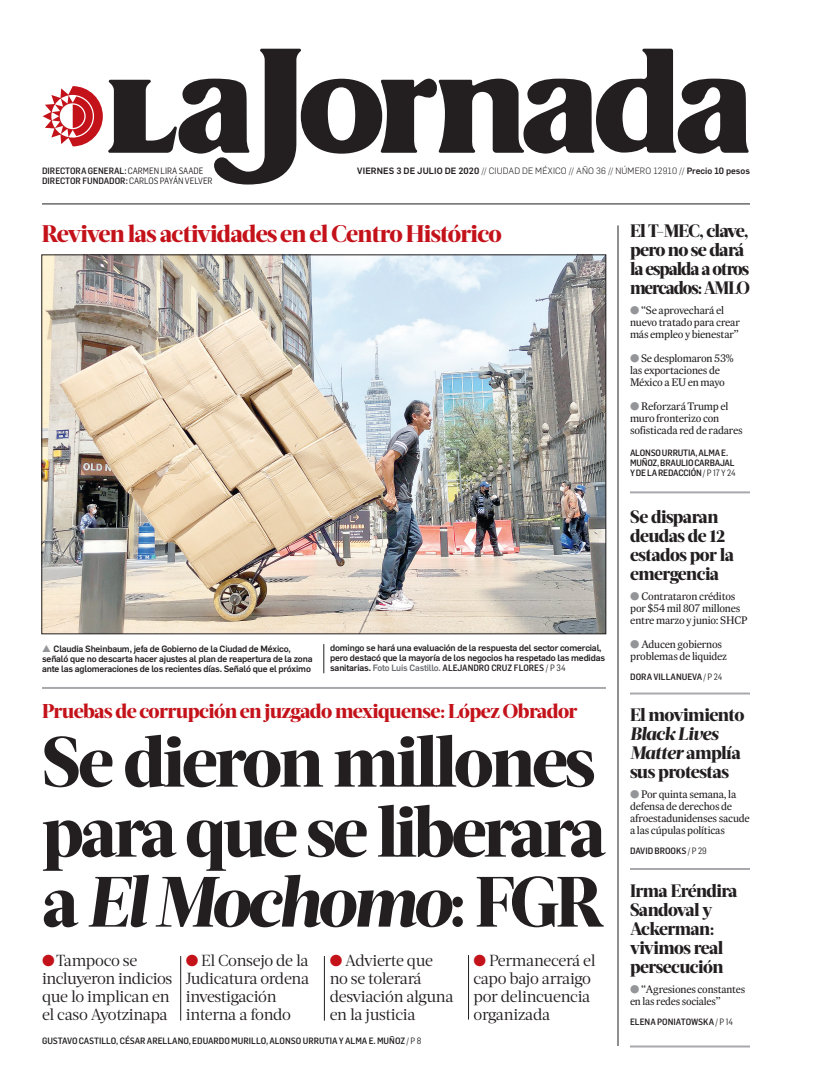
<style>
.page{position:relative;width:822px;height:1089px;background:#fff}
.page>*{position:absolute;margin:0;border:0;box-sizing:border-box;transform-origin:0 0}
.CABEZA_72{font:800 71px/70px "Acta Headline";letter-spacing:-.045em;color:#231f20}
.CABEZA_FOTO_24{font:800 24px "Acta Headline";letter-spacing:-.03em;color:#c4121a}
.BALAZO_ROJO_19{font:800 20px "Acta Headline";letter-spacing:-.03em;color:#c4121a}
.AVISO_18{font:800 18px/19px "Acta Headline";letter-spacing:-.03em;color:#231f20}
.AVISO_18-2{font:800 18px/19px "Acta Headline";letter-spacing:-.055em;color:#231f20}
.SUMARIO_17{font:16px/18px "Acta Deck";letter-spacing:-.02em;color:#231f20}
.SUMARIO_9_5{font:11px/12px "Expresso Tx";letter-spacing:-.02em;color:#231f20}
.PIE_DE_FOTO_SIN_PLEC{font:500 9px/10px "Flama";letter-spacing:-.02em;color:#231f20}
.CREDITO_PORTADA{font:500 9px "Flama Semicond";color:#231f20}
.FECHA_AÑO_NUM_PORTAD{font:300 9px "Flama";letter-spacing:.01em;color:#231f20}
.SUMARIO_9_5-2{font:500 9px/10px "Flama Semicond";letter-spacing:-.02em;color:#231f20}
.SUMARIO_9_5-3{font:500 9px "Flama Semicond";color:#231f20}
.s1{font-weight:400}
.s2{font-weight:500}
.s3{color:#939598}
.s4{color:#6c6d70}
.s5{font-family:"Flama Semicond"}
.s6{font-family:"Flama Semicond";font-weight:400}
.s7{font-style:italic}
.s8{color:#c4121a}
</style>
<div class="page">
<svg style="left:43px;top:49px;width:706px;height:136px"></svg>
<hr style="left:42px;top:204px;width:708px;height:1px;background:#231f20">
<hr style="left:618px;top:225px;width:1px;height:821px;background:#231f20">
<hr style="left:630px;top:868px;width:120px;height:2px;background:#a8a9ad">
<hr style="left:630px;top:1045px;width:120px;height:2px;background:#a8a9ad">
<hr style="left:42px;top:687px;width:564px;height:2px;background:#a8a9ad">
<hr style="left:181px;top:956px;width:1px;height:65px;background:#231f20">
<hr style="left:324px;top:956px;width:1px;height:65px;background:#231f20">
<hr style="left:468px;top:955px;width:1px;height:65px;background:#231f20">
<img style="left:44px;top:257px;width:560px;height:375px">
<svg style="left:324px;top:644px;width:1px;height:29px"></svg>
<hr style="left:630px;top:693px;width:120px;height:2px;background:#a8a9ad">
<hr style="left:630px;top:491px;width:120px;height:2px;background:#a8a9ad">
<p class="CREDITO_PORTADA" style="left:42px;top:165px;width:163px">DIRECTORA GENERAL: <span class="s1">CARMEN LIRA SAADE</span></p>
<p class="FECHA_AÑO_NUM_PORTAD" style="left:357px;top:164px;width:394px"><span class="s2">VIERNES 3 DE JULIO DE 2020</span> // CIUDAD DE MÉXICO // AÑO 36 // NÚMERO 12910 // <span class="s2">Precio 10 pesos</span></p>
<p class="CREDITO_PORTADA" style="left:42px;top:175px;width:172px">DIRECTOR FUNDADOR: <span class="s1">CARLOS PAYÁN VELVER</span></p>
<p class="AVISO_18-2" style="left:630px;top:221px;width:122px">El T-MEC, clave, pero no se dará la espalda a otros mercados: AMLO</p>
<p class="SUMARIO_9_5" style="left:630px;top:304px;width:112px"><span class="s3">●</span> ‘‘Se aprovechará el nuevo tratado para crear más empleo y bienestar’’</p>
<p class="SUMARIO_9_5" style="left:630px;top:352px;width:105px"><span class="s3">●</span> Se desplomaron 53% las exportaciones de<br>México a EU en mayo</p>
<p class="SUMARIO_9_5" style="left:630px;top:400px;width:114px"><span class="s3">●</span> Reforzará Trump el muro fronterizo con sofisticada red de radares</p>
<p class="SUMARIO_9_5-2" style="left:630px;top:447px;width:107px">ALONSO URRUTIA, ALMA E.<br>MUÑOZ, BRAULIO CARBAJAL<br>Y DE LA REDACCIÓN <span class="s1">/ P 17 Y 24</span></p>
<p class="CABEZA_FOTO_24" style="left:42px;top:219px;width:462px">Reviven las actividades en el Centro Histórico</p>
<p class="PIE_DE_FOTO_SIN_PLEC" style="left:42px;top:643px;width:272px"><span class="s3">▲</span> Claudia Sheinbaum, jefa de Gobierno de la Ciudad de México, señaló que no descarta hacer ajustes al plan de reapertura de la zona ante las aglomeraciones de los recientes días. Señaló que el próximo</p>
<p class="PIE_DE_FOTO_SIN_PLEC" style="left:330px;top:643px;width:277px">domingo se hará una evaluación de la respuesta del sector comercial, pero destacó que la mayoría de los negocios ha respetado las medidas sanitarias. <span class="s4">Foto Luis Castillo.</span> <span class="s5">ALEJANDRO CRUZ FLORES</span> <span class="s6">/ P 34</span></p>
<p class="BALAZO_ROJO_19" style="left:42px;top:699px;width:537px">Pruebas de corrupción en juzgado mexiquense: López Obrador</p>
<p class="CABEZA_72" style="left:42px;top:727px;width:566px">Se dieron millones para que se liberara a <span class="s7">El Mochomo</span>: FGR</p>
<p class="SUMARIO_17" style="left:42px;top:952px;width:132px"><span class="s8">●</span> Tampoco se incluyeron indicios que lo implican en el caso Ayotzinapa</p>
<p class="SUMARIO_17" style="left:186px;top:952px;width:125px"><span class="s8">●</span> El Consejo de la<br>Judicatura ordena investigación interna a fondo</p>
<p class="SUMARIO_17" style="left:330px;top:952px;width:125px"><span class="s8">●</span> Advierte que no se tolerará desviación alguna en la justicia</p>
<p class="SUMARIO_17" style="left:474px;top:952px;width:124px"><span class="s8">●</span> Permanecerá el capo bajo arraigo por delincuencia organizada</p>
<p class="CREDITO_PORTADA" style="left:42px;top:1035px;width:381px">GUSTAVO CASTILLO, CÉSAR ARELLANO, EDUARDO MURILLO, ALONSO URRUTIA Y ALMA E. MUÑOZ <span class="s1">/ P 8</span></p>
<p class="AVISO_18" style="left:630px;top:507px;width:105px">Se disparan deudas de 12 estados por la emergencia</p>
<p class="SUMARIO_9_5" style="left:630px;top:590px;width:119px"><span class="s3">●</span> Contrataron créditos por $54 mil 807 millones entre marzo y junio: SHCP</p>
<p class="SUMARIO_9_5" style="left:630px;top:638px;width:98px"><span class="s3">●</span> Aducen gobiernos problemas de liquidez</p>
<p class="SUMARIO_9_5-3" style="left:630px;top:670px;width:94px">DORA VILLANUEVA <span class="s1">/ P 24</span></p>
<p class="AVISO_18" style="left:630px;top:706px;width:116px">El movimiento<br><span class="s7">Black Lives<br>Matter</span> amplía sus protestas</p>
<p class="SUMARIO_9_5" style="left:630px;top:788px;width:121px"><span class="s3">●</span> Por quinta semana, la defensa de derechos de afroestadunidenses sacude a las cúpulas políticas</p>
<p class="SUMARIO_9_5-3" style="left:630px;top:845px;width:78px">DAVID BROOKS <span class="s1">/ P 29</span></p>
<p class="AVISO_18" style="left:630px;top:881px;width:109px">Irma Eréndira<br>Sandoval y<br>Ackerman: vivimos real persecución</p>
<p class="SUMARIO_9_5" style="left:630px;top:983px;width:117px"><span class="s3">●</span> ‘‘Agresiones constantes en las redes sociales’’</p>
<p class="SUMARIO_9_5-3" style="left:630px;top:1016px;width:105px">ELENA PONIATOWSKA <span class="s1">/ P 14</span></p>
</div>
